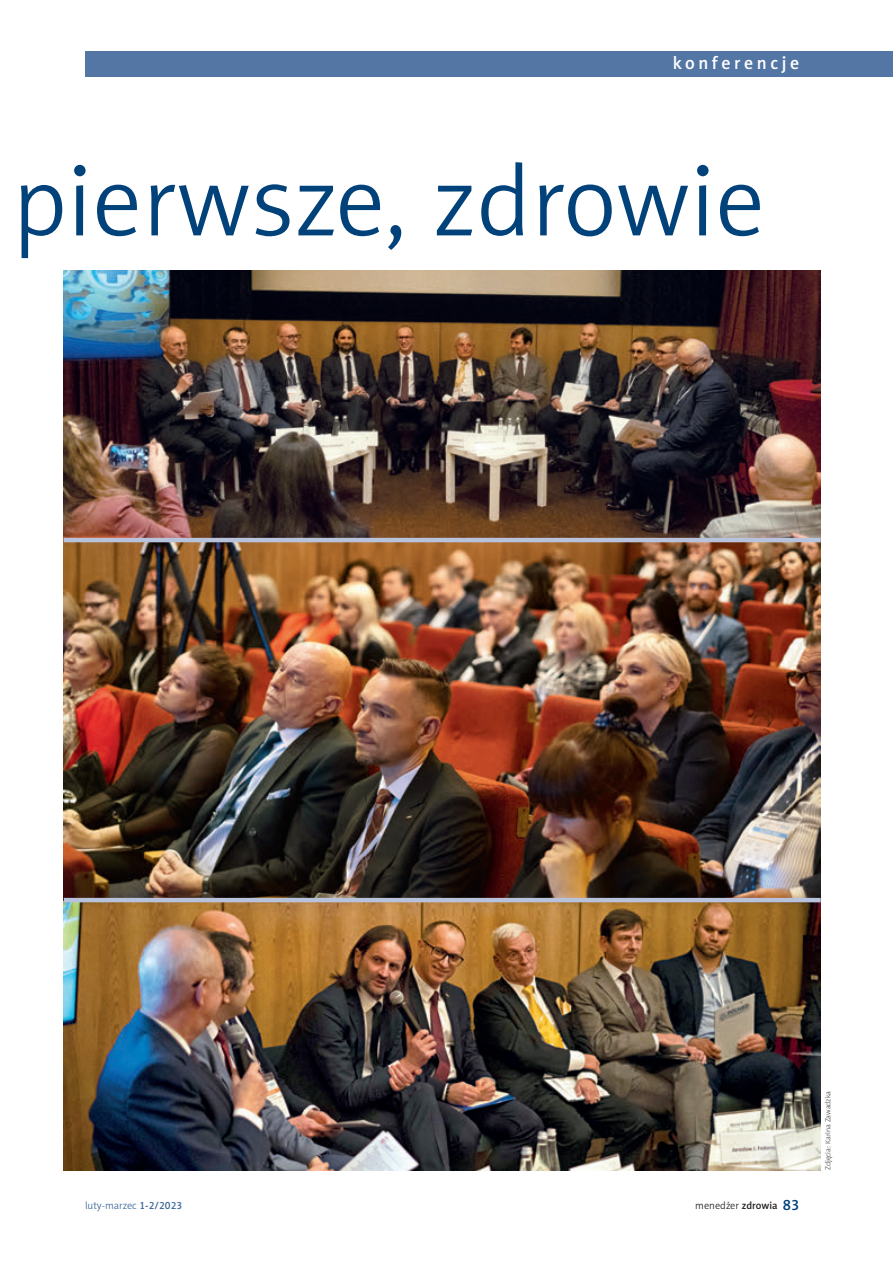
<style>
.page{position:relative;width:893px;height:1263px;background:#fff}
.page>*{position:absolute;margin:0;border:0;box-sizing:border-box;transform-origin:0 0}
.t1{font:100.5px "Naomi Sans EFN Light";color:#004279}
.Belka_prawa{font:18px "Naomi Sans EFN Medium";letter-spacing:.2em;color:#fff}
.t2{font:10.5px "Naomi Sans EFN Light";color:#3d6799}
.t3{font:10.5px "Naomi Sans EFN Light";color:#231f20}
.fot_autor{font:7.5px "Naomi Sans EFN Thin";color:#231f20}
.s1{font-family:"Naomi Sans EFN Medium"}
.s2{font-family:"Naomi Sans EFN Medium";font-size:15px;color:#004279}
</style>
<div class="page">
<div style="left:85px;top:51px;width:808px;height:26px;background:#5476a5"></div>
<img style="left:64px;top:270px;width:757px;height:900px">
<hr style="left:64px;top:538px;width:757px;height:4px;background:#b8c3db">
<hr style="left:64px;top:898px;width:757px;height:4px;background:#b8c3db">
<p class="Belka_prawa" style="left:673px;top:52px;width:128px">konferencje</p>
<h1 class="t1" style="left:12px;top:144px;width:755px">pierwsze, zdrowie</h1>
<h3 class="t2" style="left:85px;top:1199px;width:99px">luty-marzec <span class="s1">1-2/2023</span></h3>
<h3 class="t3" style="left:695px;top:1199px;width:106px">menedżer <span class="s1">zdrowia</span> <span class="s2">83</span></h3>
<p class="fot_autor" style="left:824px;top:1170px;width:81px;rotate:-90deg">Zdjęcia: Karina Zawadzka</p>
</div>
